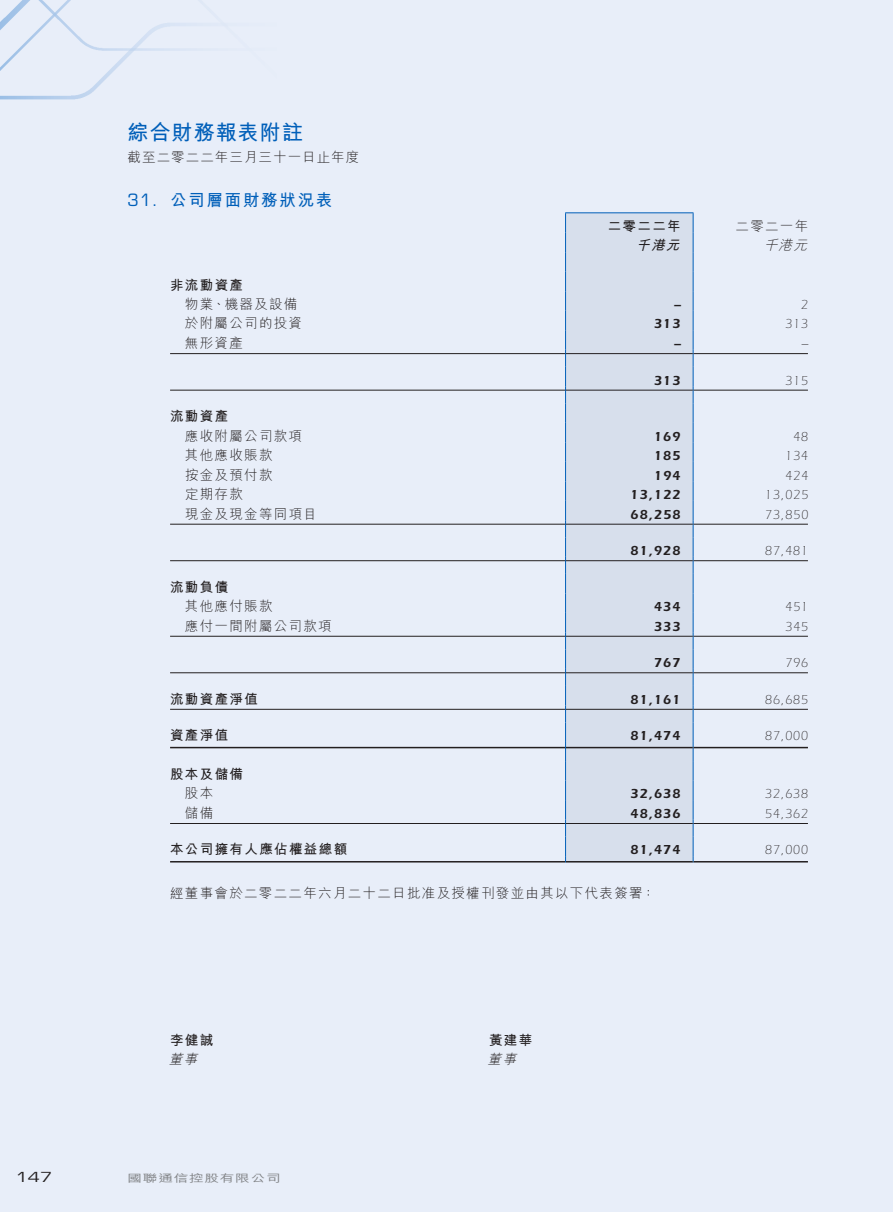
<style>
.page{position:relative;width:893px;height:1212px;background:#e8eef9}
.page>*{position:absolute;margin:0;border:0;box-sizing:border-box;transform-origin:0 0}
.t1{font:700 21px "M Hei HK";letter-spacing:.05em;color:#005fb9}
.t2{font:700 16.5px "M Hei HK";letter-spacing:.105em;color:#005fb9}
.t3{font:16.5px "Eurostile LT Std";color:#005fb9}
.t4{font:300 13.5px "M Hei HK";letter-spacing:.095em;color:#231f20}
.t5{font:600 13.5px "ITC Eras Std";letter-spacing:.05em;color:#231f20}
.t6{font:300 13.5px "ITC Eras Std";letter-spacing:.045em;color:#231f20}
.t7{font:700 13.5px "M Hei HK";letter-spacing:.1em;color:#231f20}
.t8{font:italic 300 13.5px "M Hei HK";color:#231f20}
.t9{font:13.5px "Eurostile LT Std";color:#231f20;scale:1.3 1}
.t10{font:italic 700 13.5px "M Hei HK";color:#231f20}
.t11{font:500 10.5px "M Hei HK";letter-spacing:.045em;color:#808285;scale:1.4 1}
</style>
<div class="page">
<div style="left:566px;top:213px;width:127px;height:648px;background:#d7dfec"></div>
<hr style="left:565px;top:212px;width:128px;height:1px;background:#005fb9">
<svg style="left:565px;top:213px;width:1px;height:649px"></svg>
<svg style="left:693px;top:213px;width:1px;height:648px"></svg>
<hr style="left:170px;top:353px;width:395px;height:1px;background:#231f20">
<hr style="left:566px;top:353px;width:127px;height:1px;background:#231f20">
<hr style="left:693px;top:353px;width:115px;height:1px;background:#231f20">
<hr style="left:170px;top:390px;width:395px;height:1px;background:#231f20">
<hr style="left:566px;top:390px;width:127px;height:1px;background:#231f20">
<hr style="left:693px;top:390px;width:115px;height:1px;background:#231f20">
<hr style="left:170px;top:524px;width:395px;height:1px;background:#231f20">
<hr style="left:566px;top:524px;width:127px;height:1px;background:#231f20">
<hr style="left:693px;top:524px;width:115px;height:1px;background:#231f20">
<hr style="left:170px;top:560px;width:395px;height:1px;background:#231f20">
<hr style="left:566px;top:560px;width:127px;height:1px;background:#231f20">
<hr style="left:693px;top:560px;width:115px;height:1px;background:#231f20">
<hr style="left:170px;top:636px;width:395px;height:1px;background:#231f20">
<hr style="left:566px;top:636px;width:127px;height:1px;background:#231f20">
<hr style="left:693px;top:636px;width:115px;height:1px;background:#231f20">
<hr style="left:170px;top:672px;width:395px;height:1px;background:#231f20">
<hr style="left:566px;top:672px;width:127px;height:1px;background:#231f20">
<hr style="left:693px;top:672px;width:115px;height:1px;background:#231f20">
<hr style="left:170px;top:709px;width:395px;height:1px;background:#231f20">
<hr style="left:566px;top:709px;width:127px;height:1px;background:#231f20">
<hr style="left:693px;top:709px;width:115px;height:1px;background:#231f20">
<hr style="left:170px;top:747px;width:395px;height:1px;background:#231f20">
<hr style="left:566px;top:747px;width:127px;height:1px;background:#231f20">
<hr style="left:693px;top:747px;width:115px;height:1px;background:#231f20">
<hr style="left:170px;top:823px;width:395px;height:1px;background:#231f20">
<hr style="left:566px;top:823px;width:127px;height:1px;background:#231f20">
<hr style="left:693px;top:823px;width:115px;height:1px;background:#231f20">
<hr style="left:170px;top:861px;width:395px;height:1px;background:#231f20">
<hr style="left:566px;top:861px;width:127px;height:1px;background:#231f20">
<hr style="left:693px;top:861px;width:115px;height:1px;background:#231f20">
<p class="t9" style="left:16px;top:1168px;width:30px">147</p>
<h1 class="t1" style="left:128px;top:117px;width:177px">綜合財務報表附註</h1>
<p class="t4" style="left:128px;top:150px;width:233px">截至二零二二年三月三十一日止年度</p>
<p class="t3" style="left:128px;top:190px;width:32px">31.</p>
<p class="t2" style="left:170px;top:188px;width:164px">公司層面財務狀況表</p>
<p class="t7" style="left:608px;top:216px;width:75px">二零二二年</p>
<p class="t4" style="left:735px;top:219px;width:74px">二零二一年</p>
<p class="t10" style="left:636px;top:236px;width:49px">千港元</p>
<p class="t8" style="left:764px;top:239px;width:48px">千港元</p>
<p class="t7" style="left:170px;top:275px;width:75px">非流動資產</p>
<p class="t4" style="left:185px;top:297px;width:114px">物業、機器及設備</p>
<p class="t5" style="left:674px;top:297px;width:8px">–</p>
<p class="t6" style="left:801px;top:297px;width:9px">2</p>
<p class="t4" style="left:185px;top:317px;width:119px">於附屬公司的投資</p>
<p class="t5" style="left:654px;top:316px;width:29px">313</p>
<p class="t6" style="left:785px;top:317px;width:25px">313</p>
<p class="t4" style="left:185px;top:336px;width:59px">無形資產</p>
<p class="t5" style="left:674px;top:336px;width:8px">–</p>
<p class="t6" style="left:802px;top:336px;width:8px">–</p>
<p class="t5" style="left:654px;top:372px;width:29px">313</p>
<p class="t6" style="left:785px;top:373px;width:25px">315</p>
<p class="t7" style="left:170px;top:406px;width:60px">流動資產</p>
<p class="t4" style="left:185px;top:429px;width:119px">應收附屬公司款項</p>
<p class="t5" style="left:654px;top:428px;width:29px">169</p>
<p class="t6" style="left:793px;top:429px;width:17px">48</p>
<p class="t4" style="left:185px;top:448px;width:89px">其他應收賬款</p>
<p class="t5" style="left:654px;top:448px;width:29px">185</p>
<p class="t6" style="left:785px;top:448px;width:25px">134</p>
<p class="t4" style="left:185px;top:468px;width:89px">按金及預付款</p>
<p class="t5" style="left:654px;top:467px;width:29px">194</p>
<p class="t6" style="left:785px;top:468px;width:25px">424</p>
<p class="t4" style="left:185px;top:487px;width:59px">定期存款</p>
<p class="t5" style="left:630px;top:487px;width:52px">13,122</p>
<p class="t6" style="left:765px;top:487px;width:45px">13,025</p>
<p class="t4" style="left:185px;top:507px;width:133px">現金及現金等同項目</p>
<p class="t5" style="left:630px;top:506px;width:52px">68,258</p>
<p class="t6" style="left:765px;top:507px;width:45px">73,850</p>
<p class="t5" style="left:630px;top:543px;width:52px">81,928</p>
<p class="t6" style="left:765px;top:543px;width:45px">87,481</p>
<p class="t7" style="left:170px;top:577px;width:60px">流動負債</p>
<p class="t4" style="left:185px;top:599px;width:89px">其他應付賬款</p>
<p class="t5" style="left:654px;top:599px;width:29px">434</p>
<p class="t6" style="left:785px;top:599px;width:25px">451</p>
<p class="t4" style="left:185px;top:619px;width:148px">應付一間附屬公司款項</p>
<p class="t5" style="left:654px;top:618px;width:29px">333</p>
<p class="t6" style="left:785px;top:619px;width:25px">345</p>
<p class="t5" style="left:654px;top:655px;width:29px">767</p>
<p class="t6" style="left:785px;top:655px;width:25px">796</p>
<p class="t7" style="left:170px;top:689px;width:89px">流動資產淨值</p>
<p class="t5" style="left:630px;top:691px;width:52px">81,161</p>
<p class="t6" style="left:765px;top:692px;width:45px">86,685</p>
<p class="t7" style="left:170px;top:725px;width:60px">資產淨值</p>
<p class="t7" style="left:170px;top:764px;width:75px">股本及儲備</p>
<p class="t5" style="left:630px;top:728px;width:52px">81,474</p>
<p class="t6" style="left:765px;top:728px;width:45px">87,000</p>
<p class="t4" style="left:185px;top:786px;width:30px">股本</p>
<p class="t5" style="left:630px;top:786px;width:52px">32,638</p>
<p class="t6" style="left:765px;top:786px;width:45px">32,638</p>
<p class="t4" style="left:185px;top:806px;width:30px">儲備</p>
<p class="t5" style="left:630px;top:805px;width:52px">48,836</p>
<p class="t6" style="left:765px;top:806px;width:45px">54,362</p>
<p class="t7" style="left:170px;top:840px;width:179px">本公司擁有人應佔權益總額</p>
<p class="t4" style="left:170px;top:886px;width:487px">經董事會於二零二二年六月二十二日批准及授權刊發並由其以下代表簽署：</p>
<p class="t5" style="left:630px;top:842px;width:52px">81,474</p>
<p class="t6" style="left:765px;top:842px;width:45px">87,000</p>
<p class="t7" style="left:170px;top:1030px;width:45px">李健誠</p>
<p class="t7" style="left:489px;top:1030px;width:45px">黃建華</p>
<p class="t8" style="left:169px;top:1052px;width:33px">董事</p>
<p class="t8" style="left:488px;top:1052px;width:33px">董事</p>
<p class="t11" style="left:128px;top:1170px;width:111px">國聯通信控股有限公司</p>
</div>
